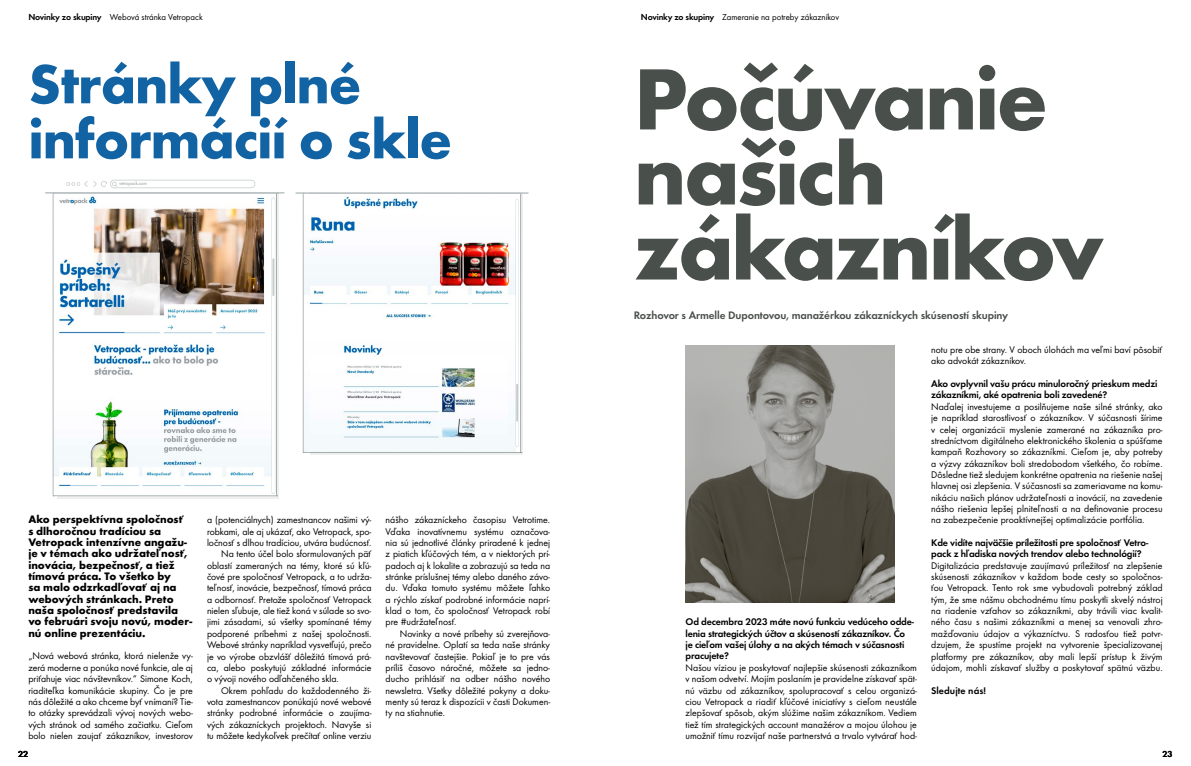
<style>
.page{position:relative;width:1191px;height:766px;background:#fff}
.page>*{position:absolute;margin:0;border:0;box-sizing:border-box;transform-origin:0 0}
.t1{font:700 90px/75px "Futura";letter-spacing:-.03em;color:#494f4b}
.t2{font:700 57px/55px "Futura";letter-spacing:-.02em;color:#1163a3}
.t3{font:700 11.2px/11.3px "Futura";color:#000}
.t4{font:11.2px "Futura Dem";letter-spacing:-.01em;color:#494f4b}
.t5{font:10px/11.3px "Futura Boo";color:#000;text-align:justify}
.t6{font:10px/11.3px "Futura Dem";letter-spacing:-.015em;color:#000}
.t7{font:10px "Futura Dem";letter-spacing:.005em;color:#000}
.t8{font:9px "Futura Boo";color:#000}
.t9{font:9px "Futura Dem";color:#000}
.t10{font:5.2px "Futura Boo";letter-spacing:-.02em;color:#9e9e9b}
.s1{font-family:"Futura Dem"}
</style>
<div class="page">
<img style="left:685px;top:345px;width:209px;height:257px">
<hr style="left:296px;top:192px;width:232px;height:2px;background:#bbc3c5">
<hr style="left:46px;top:192px;width:238px;height:1px;background:#bbc3c5">
<img style="left:53px;top:180px;width:223px;height:316px">
<svg style="left:303px;top:194px;width:216px;height:259px"></svg>
<hr style="left:276px;top:193px;width:3px;height:303px;background:#efefee">
<hr style="left:520px;top:194px;width:3px;height:258px;background:#efefee">
<hr style="left:57px;top:496px;width:222px;height:2px;background:#efefee">
<hr style="left:311px;top:452px;width:212px;height:3px;background:#efefee">
<p class="t8" style="left:28px;top:11px;width:176px"><span class="s1">Novinky zo skupiny</span> Webová stránka Vetropack</p>
<p class="t8" style="left:641px;top:11px;width:200px"><span class="s1">Novinky zo skupiny</span> Zameranie na potreby zákazníkov</p>
<h2 class="t2" style="left:28px;top:56px;width:425px">Stránky plné informácií o skle</h2>
<p class="t10" style="left:119px;top:180px;width:29px">vetropack.com</p>
<p class="t3" style="left:28px;top:513px;width:165px">Ako perspektívna spoločnosť<br>s dlhoročnou tradíciou sa<br>Vetropack intenzívne angažu&shy;je v témach ako udržateľnosť, inovácia, bezpečnosť, a tiež tímová práca. To všetko by<br>sa malo odzrkadľovať aj na webových stránkach. Preto naša spoločnosť predstavila vo februári svoju novú, moder&shy;nú online prezentáciu.</p>
<p class="t5" style="left:28px;top:650px;width:166px">„Nová webová stránka, ktorá nielenže vy&shy;zerá moderne a ponúka nové funkcie, ale aj priťahuje viac návštevníkov.“ Simone Koch, riaditeľka komunikácie skupiny. Čo je pre nás dôležité a ako chceme byť vnímaní? Tie&shy;to otázky sprevádzali vývoj nových webo&shy;vých stránok od samého začiatku. Cieľom bolo nielen zaujať zákazníkov, investorov</p>
<p class="t5" style="left:207px;top:514px;width:166px">a (potenciálnych) zamestnancov našimi vý-</p>
<p class="t5" style="left:207px;top:525px;width:166px">robkami, ale aj ukázať, ako Vetropack, spo-</p>
<p class="t5" style="left:207px;top:537px;width:166px">ločnosť s dlhou tradíciou, utvára budúcnosť.</p>
<p class="t5" style="left:221px;top:548px;width:152px">Na tento účel bolo sformulovaných päť</p>
<p class="t5" style="left:207px;top:559px;width:166px">oblastí zameraných na témy, ktoré sú kľú-</p>
<p class="t5" style="left:207px;top:571px;width:166px">čové pre spoločnosť Vetropack, a to udrža-</p>
<p class="t5" style="left:207px;top:582px;width:166px">teľnosť, inovácie, bezpečnosť, tímová práca</p>
<p class="t5" style="left:207px;top:593px;width:166px">a odbornosť. Pretože spoločnosť Vetropack</p>
<p class="t5" style="left:207px;top:605px;width:166px">nielen sľubuje, ale tiež koná v súlade so svo-</p>
<p class="t5" style="left:207px;top:616px;width:166px">jimi zásadami, sú všetky spomínané témy</p>
<p class="t5" style="left:207px;top:627px;width:166px">podporené príbehmi z našej spoločnosti.</p>
<p class="t5" style="left:207px;top:639px;width:166px">Webové stránky napríklad vysvetľujú, prečo</p>
<p class="t5" style="left:207px;top:650px;width:166px">je vo výrobe obzvlášť dôležitá tímová prá-</p>
<p class="t5" style="left:207px;top:661px;width:166px">ca, alebo poskytujú základné informácie</p>
<p class="t5" style="left:207px;top:673px;width:133px">o vývoji nového odľahčeného skla.</p>
<p class="t5" style="left:221px;top:684px;width:152px">Okrem pohľadu do každodenného ži-</p>
<p class="t5" style="left:207px;top:695px;width:166px">vota zamestnancov ponúkajú nové webové</p>
<p class="t5" style="left:207px;top:707px;width:166px">stránky podrobné informácie o zaujíma-</p>
<p class="t5" style="left:207px;top:718px;width:166px">vých zákazníckych projektoch. Navyše si</p>
<p class="t5" style="left:207px;top:729px;width:166px">tu môžete kedykoľvek prečítať online verziu</p>
<p class="t5" style="left:386px;top:514px;width:166px">nášho zákazníckeho časopisu Vetrotime.<br>Vďaka inovatívnemu systému označova&shy;nia sú jednotlivé články priradené k jednej z piatich kľúčových tém, a v niektorých prí&shy;padoch aj k lokalite a zobrazujú sa teda na stránke príslušnej témy alebo daného závo&shy;du. Vďaka tomuto systému môžete ľahko a rýchlo získať podrobné informácie naprí&shy;klad o tom, čo spoločnosť Vetropack robí pre #udržateľnosť.</p>
<p class="t5" style="left:386px;top:627px;width:166px;text-indent:14px">Novinky a nové príbehy sú zverejňova&shy;né pravidelne. Oplatí sa teda naše stránky navštevovať častejšie. Pokiaľ je to pre vás príliš časovo náročné, môžete sa jedno&shy;ducho prihlásiť na odber nášho nového newsletra. Všetky dôležité pokyny a doku&shy;menty sú teraz k dispozícii v časti Dokumen&shy;ty na stiahnutie.</p>
<h1 class="t1" style="left:634px;top:60px;width:471px">Počúvanie našich zákazníkov</h1>
<p class="t4" style="left:634px;top:308px;width:376px">Rozhovor s Armelle Dupontovou, manažérkou zákazníckych skúseností skupiny</p>
<p class="t6" style="left:685px;top:616px;width:230px">Od decembra 2023 máte novú funkciu vedúceho odde&shy;lenia strategických účtov a skúseností zákazníkov. Čo je cieľom vašej úlohy a na akých témach v súčasnosti pracujete?</p>
<p class="t5" style="left:685px;top:661px;width:233px">Našou víziou je poskytovať najlepšie skúsenosti zákazníkom v našom odvetví. Mojím poslaním je pravidelne získavať spät&shy;nú väzbu od zákazníkov, spolupracovať s celou organizá&shy;ciou Vetropack a riadiť kľúčové iniciatívy s cieľom neustále zlepšovať spôsob, akým slúžime našim zákazníkom. Vediem tiež tím strategických account manažérov a mojou úlohou je umožniť tímu rozvíjať naše partnerstvá a trvalo vytvárať hod-</p>
<p class="t5" style="left:931px;top:344px;width:233px">notu pre obe strany. V oboch úlohách ma veľmi baví pôsobiť ako advokát zákazníkov.</p>
<p class="t6" style="left:931px;top:378px;width:228px">Ako ovplyvnil vašu prácu minuloročný prieskum medzi zákazníkmi, aké opatrenia boli zavedené?</p>
<p class="t5" style="left:931px;top:400px;width:233px">Naďalej investujeme a posilňujeme naše silné stránky, ako je napríklad starostlivosť o zákazníkov. V súčasnosti šírime v celej organizácii myslenie zamerané na zákazníka pro&shy;stredníctvom digitálneho elektronického školenia a spúšťame kampaň Rozhovory so zákazníkmi. Cieľom je, aby potreby a výzvy zákazníkov boli stredobodom všetkého, čo robíme.<br>Dôsledne tiež sledujem konkrétne opatrenia na riešenie našej hlavnej osi zlepšenia. V súčasnosti sa zameriavame na komu&shy;nikáciu našich plánov udržateľnosti a inovácií, na zavedenie nášho riešenia lepšej plniteľnosti a na definovanie procesu na zabezpečenie proaktívnejšej optimalizácie portfólia.</p>
<p class="t6" style="left:931px;top:536px;width:219px">Kde vidíte najväčšie príležitosti pre spoločnosť Vetro&shy;pack z hľadiska nových trendov alebo technológií?</p>
<p class="t5" style="left:931px;top:559px;width:233px">Digitalizácia predstavuje zaujímavú príležitosť na zlepšenie skúsenosti zákazníkov v každom bode cesty so spoločnos&shy;ťou Vetropack. Tento rok sme vybudovali potrebný základ tým, že sme nášmu obchodnému tímu poskytli skvelý nástroj na riadenie vzťahov so zákazníkmi, aby trávili viac kvalit&shy;ného času s našimi zákazníkmi a menej sa venovali zhro&shy;mažďovaniu údajov a výkazníctvu. S radosťou tiež potvr&shy;dzujem, že spustíme projekt na vytvorenie špecializovanej platformy pre zákazníkov, aby mali lepší prístup k živým údajom, mohli získavať služby a poskytovať spätnú väzbu.</p>
<p class="t7" style="left:931px;top:684px;width:56px">Sledujte nás!</p>
<p class="t9" style="left:18px;top:748px;width:12px">22</p>
<p class="t9" style="left:1162px;top:748px;width:12px">23</p>
</div>
